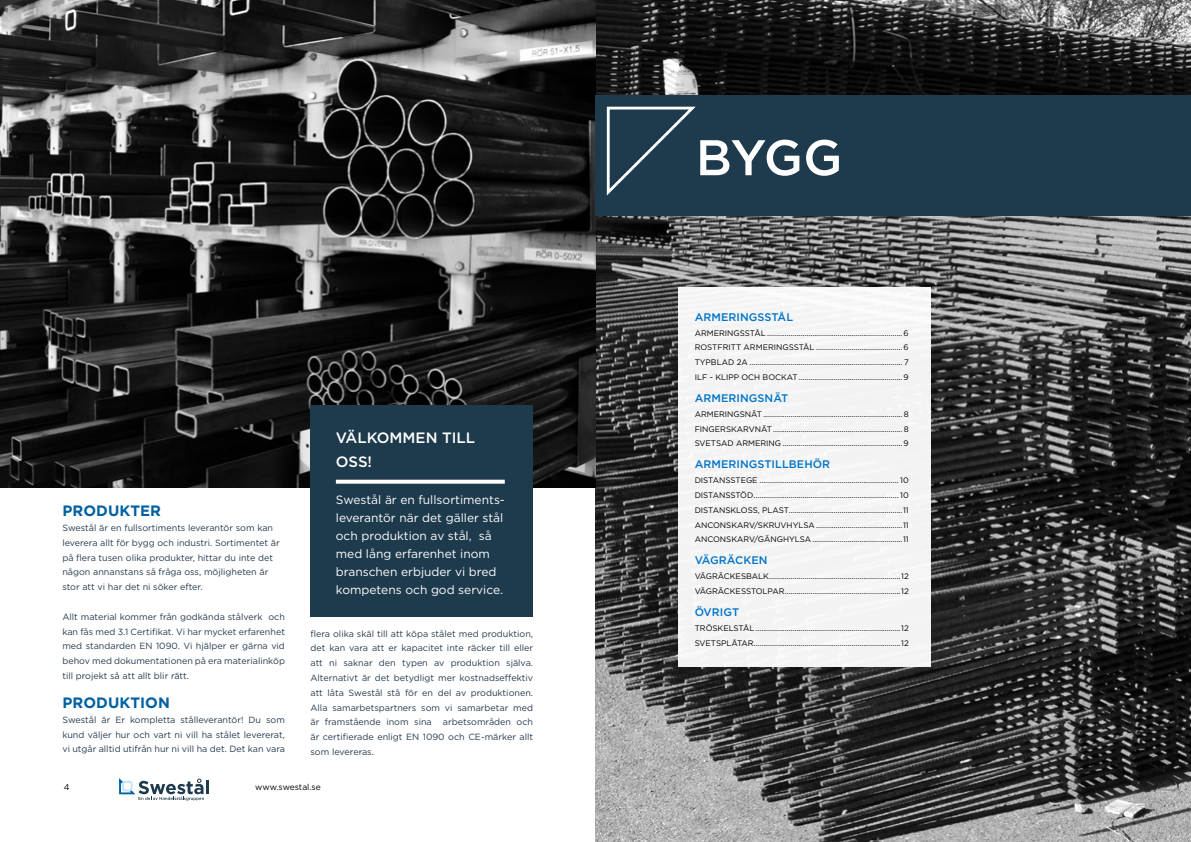
<style>
.page{position:relative;width:1191px;height:842px;background:#fff}
.page>*{position:absolute;margin:0;border:0;box-sizing:border-box;transform-origin:0 0}
.t1{font:500 50px "Gotham";color:#fff}
.t2{font:700 15px "Gotham";letter-spacing:.005em;color:#0060a0}
.t3{font:500 15px/24px "Gotham";color:#fff}
.t4{font:12px/18px "Gotham";color:#fff}
.t5{font:500 11px "Gotham";letter-spacing:.005em;color:#0074c8}
.t6{font:9px/14.8px "Gotham";color:#263a4d;text-align:justify}
.t7{font:8.5px "Gotham";letter-spacing:-.01em;color:#000}
.t8{font:8px/14.8px "Gotham";color:#000;text-align:justify}
</style>
<div class="page">
<svg style="left:119px;top:778px;width:85px;height:23px"></svg>
<hr style="left:206px;top:780px;width:3px;height:14px;background:#1f3a4d">
<img style="left:595px;top:0;width:596px;height:842px">
<div style="left:678px;top:287px;width:252px;height:380px;background:#f3f3f3"></div>
<img style="left:0;top:0;width:595px;height:487px">
<div style="left:310px;top:405px;width:223px;height:212px;background:#1e3a4d"></div>
<svg style="left:336px;top:480px;width:169px;height:4px"></svg>
<div style="left:595px;top:95px;width:596px;height:120px;background:#1e3a4d"></div>
<svg style="left:606px;top:106px;width:90px;height:90px"></svg>
<h2 class="t2" style="left:62px;top:501px;width:100px">PRODUKTER</h2>
<p class="t6" style="left:62px;top:520px;width:219px;text-align:left">Swestål är en fullsortiments leverantör som kan leverera allt för bygg och industri. Sortimentet är på flera tusen olika produkter, hittar du inte det någon annanstans så fråga oss, möjligheten är stor att vi har det ni söker efter.</p>
<p class="t6" style="left:62px;top:609px;width:224px">Allt material kommer från godkända stålverk och kan fås med 3.1 Certifikat. Vi har mycket erfarenhet med standarden EN 1090. Vi hjälper er gärna vid behov med dokumentationen på era materialinköp till projekt så att allt blir rätt.</p>
<h2 class="t2" style="left:62px;top:693px;width:109px">PRODUKTION</h2>
<p class="t6" style="left:62px;top:712px;width:224px">Swestål är Er kompletta stålleverantör! Du som kund väljer hur och vart ni vill ha stålet levererat, vi utgår alltid utifrån hur ni vill ha det. Det kan vara</p>
<h2 class="t3" style="left:336px;top:426px;width:141px">VÄLKOMMEN TILL<br>OSS!</h2>
<h3 class="t4" style="left:336px;top:490px;width:170px">Swestål är en fullsortiments&shy;leverantör när det gäller stål och produktion av stål, så med lång erfarenhet inom branschen erbjuder vi bred kompetens och god service.</h3>
<p class="t6" style="left:310px;top:626px;width:224px">flera olika skäl till att köpa stålet med produktion, det kan vara att er kapacitet inte räcker till eller att ni saknar den typen av produktion själva.<br>Alternativt är det betydligt mer kostnadseffektiv att låta Swestål stå för en del av produktionen.<br>Alla samarbetspartners som vi samarbetar med är framstående inom sina arbetsområden och är certifierade enligt EN 1090 och CE-märker allt som levereras.</p>
<p class="t7" style="left:64px;top:782px;width:7px">4</p>
<p class="t7" style="left:255px;top:782px;width:67px">www.swestal.se</p>
<h1 class="t1" style="left:695px;top:125px;width:148px">BYGG</h1>
<h3 class="t5" style="left:694px;top:310px;width:100px">ARMERINGSSTÅL</h3>
<p class="t8" style="left:694px;top:325px;width:216px">ARMERINGSSTÅL .....................................................................6<br>ROSTFRITT ARMERINGSSTÅL ............................................6<br>TYPBLAD 2A .............................................................................. 7<br>ILF - KLIPP OCH BOCKAT.....................................................9</p>
<h3 class="t5" style="left:694px;top:391px;width:95px">ARMERINGSNÄT</h3>
<p class="t8" style="left:694px;top:406px;width:216px">ARMERINGSNÄT .......................................................................8<br>FINGERSKARVNÄT..................................................................8<br>SVETSAD ARMERING .............................................................9</p>
<h3 class="t5" style="left:694px;top:457px;width:137px">ARMERINGSTILLBEHÖR</h3>
<p class="t8" style="left:694px;top:473px;width:216px">DISTANSSTEGE ....................................................................... 10<br>DISTANSSTÖD.......................................................................... 10<br>DISTANSKLOSS, PLAST..........................................................11<br>ANCONSKARV/SKRUVHYLSA ............................................11<br>ANCONSKARV/GÄNGHYLSA ..............................................11</p>
<h3 class="t5" style="left:694px;top:553px;width:74px">VÄGRÄCKEN</h3>
<p class="t8" style="left:694px;top:569px;width:215px">VÄGRÄCKESBALK...................................................................12<br>VÄGRÄCKESSTOLPAR...........................................................12</p>
<h3 class="t5" style="left:694px;top:605px;width:46px">ÖVRIGT</h3>
<p class="t8" style="left:694px;top:620px;width:215px">TRÖSKELSTÅL..........................................................................12<br>SVETSPLÅTAR...........................................................................12</p>
</div>
